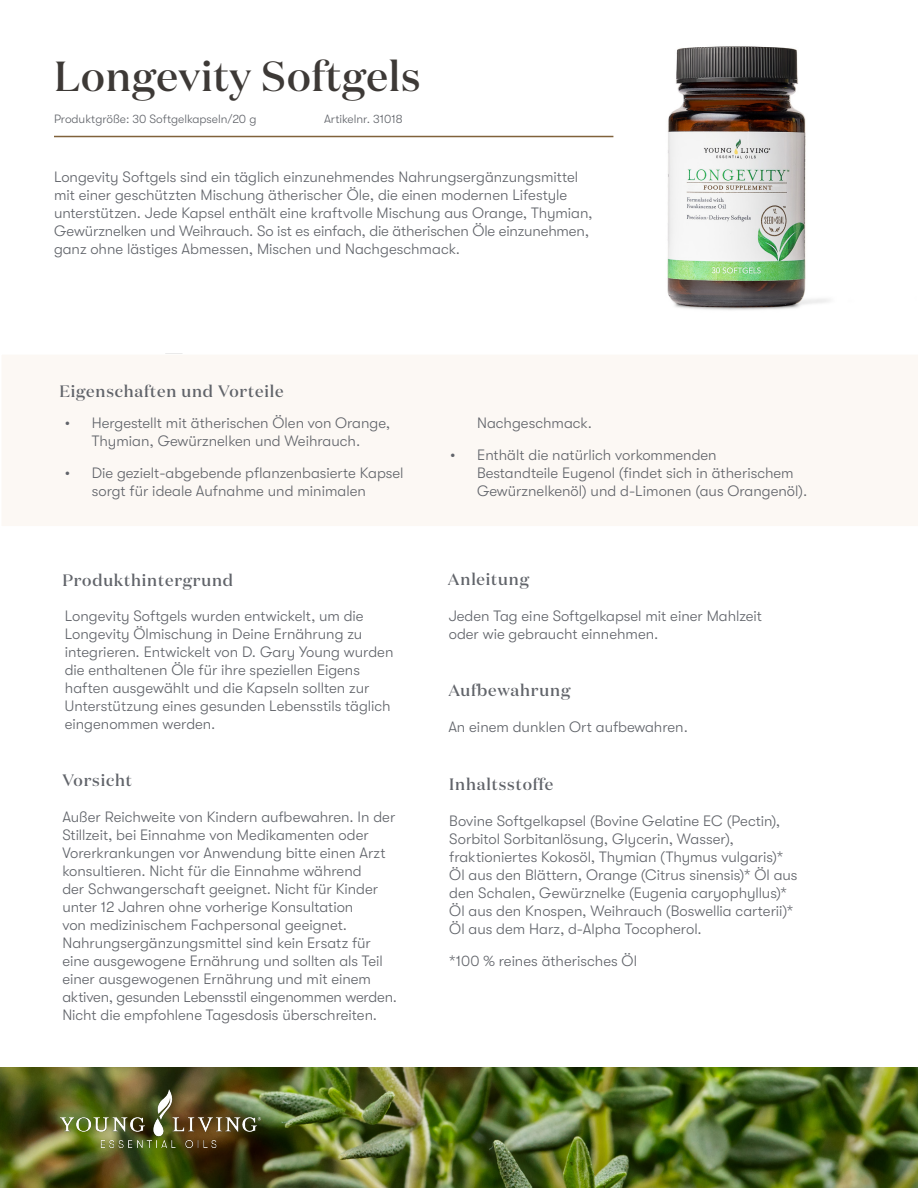
<style>
.page{position:relative;width:918px;height:1188px;background:#fff}
.page>*{position:absolute;margin:0;border:0;box-sizing:border-box;transform-origin:0 0}
.t1{font:500 42px "Domaine Display";letter-spacing:.02em;color:#3d3936}
.t2{font:500 16.5px "Domaine Display";letter-spacing:.05em;color:#61646a}
.t3{font:300 15px/18px "GT Walsheim Pro";color:#61646a}
.t4{font:300 12px "GT Walsheim Pro";color:#61646a}
</style>
<div class="page">
<img style="left:0;top:1067px;width:918px;height:121px">
<img style="left:60px;top:1090px;width:201px;height:58px">
<img style="left:539px;top:46px;width:291px;height:264px">
<hr style="left:54px;top:136px;width:559px;height:1px;background:#80623b">
<div style="left:2px;top:353px;width:916px;height:173px;background:#fcf8f4"></div>
<h1 class="t1" style="left:54px;top:49px;width:368px">Longevity Softgels</h1>
<p class="t4" style="left:54px;top:112px;width:204px">Produktgröße: 30 Softgelkapseln/20 g</p>
<p class="t4" style="left:324px;top:112px;width:80px">Artikelnr. 31018</p>
<p class="t3" style="left:54px;top:168px;width:540px">Longevity Softgels sind ein täglich einzunehmendes Nahrungsergänzungsmittel mit einer geschützten Mischung ätherischer Öle, die einen modernen Lifestyle unterstützen. Jede Kapsel enthält eine kraftvolle Mischung aus Orange, Thymian, Gewürznelken und Weihrauch. So ist es einfach, die ätherischen Öle einzunehmen, ganz ohne lästiges Abmessen, Mischen und Nachgeschmack.</p>
<p class="t2" style="left:59px;top:381px;width:226px">Eigenschaften und Vorteile</p>
<p class="t3" style="left:65px;top:414px;width:327px;text-align:center">• Hergestellt mit ätherischen Ölen von Orange,<br>Thymian, Gewürznelken und Weihrauch.</p>
<p class="t3" style="left:92px;top:464px;width:313px;text-indent:-27px">• Die gezielt-abgebende pflanzenbasierte Kapsel sorgt für ideale Aufnahme und minimalen</p>
<p class="t3" style="left:477px;top:414px;width:116px">Nachgeschmack.</p>
<p class="t3" style="left:477px;top:446px;width:332px;text-indent:-27px">• Enthält die natürlich vorkommenden<br>Bestandteile Eugenol (findet sich in ätherischem<br>Gewürznelkenöl) und d-Limonen (aus Orangenöl).</p>
<p class="t2" style="left:62px;top:569px;width:172px">Produkthintergrund</p>
<p class="t2" style="left:448px;top:569px;width:82px">Anleitung</p>
<p class="t3" style="left:65px;top:607px;width:330px">Longevity Softgels wurden entwickelt, um die Longevity Ölmischung in Deine Ernährung zu integrieren. Entwickelt von D. Gary Young wurden die enthaltenen Öle für ihre speziellen Eigens haften ausgewählt und die Kapseln sollten zur Unterstützung eines gesunden Lebensstils täglich eingenommen werden.</p>
<p class="t2" style="left:62px;top:770px;width:71px">Vorsicht</p>
<p class="t3" style="left:62px;top:808px;width:336px">Außer Reichweite von Kindern aufbewahren. In der Stillzeit, bei Einnahme von Medikamenten oder Vorerkrankungen vor Anwendung bitte einen Arzt konsultieren. Nicht für die Einnahme während<br>der Schwangerschaft geeignet. Nicht für Kinder unter 12 Jahren ohne vorherige Konsultation<br>von medizinischem Fachpersonal geeignet.<br>Nahrungsergänzungsmittel sind kein Ersatz für eine ausgewogene Ernährung und sollten als Teil einer ausgewogenen Ernährung und mit einem aktiven, gesunden Lebensstil eingenommen werden.<br>Nicht die empfohlene Tagesdosis überschreiten.</p>
<p class="t3" style="left:449px;top:607px;width:315px">Jeden Tag eine Softgelkapsel mit einer Mahlzeit oder wie gebraucht einnehmen.</p>
<p class="t2" style="left:448px;top:680px;width:123px">Aufbewahrung</p>
<p class="t3" style="left:448px;top:718px;width:241px">An einem dunklen Ort aufbewahren.</p>
<p class="t2" style="left:449px;top:774px;width:106px">Inhaltsstoffe</p>
<p class="t3" style="left:449px;top:812px;width:350px">Bovine Softgelkapsel (Bovine Gelatine EC (Pectin), Sorbitol Sorbitanlösung, Glycerin, Wasser), fraktioniertes Kokosöl, Thymian (Thymus vulgaris)* Öl aus den Blättern, Orange (Citrus sinensis)* Öl aus den Schalen, Gewürznelke (Eugenia caryophyllus)* Öl aus den Knospen, Weihrauch (Boswellia carterii)* Öl aus dem Harz, d-Alpha Tocopherol.</p>
<p class="t3" style="left:449px;top:952px;width:189px">*100 % reines ätherisches Öl</p>
</div>
